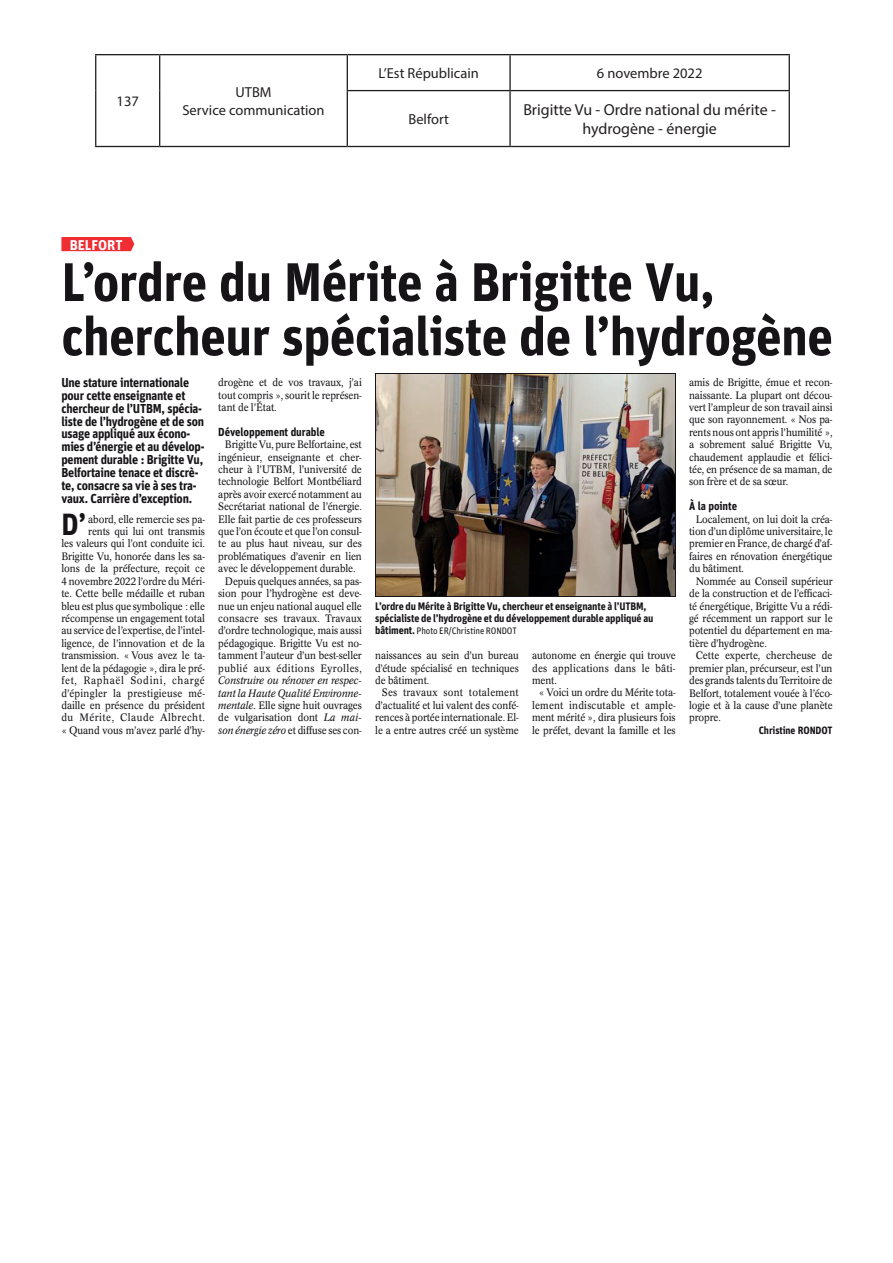
<style>
.page{position:relative;width:893px;height:1263px;background:#fff}
.page>*{position:absolute;margin:0;border:0;box-sizing:border-box;transform-origin:0 0}
.t1{font:700 54.3px/54.3px "Unit OTEI";letter-spacing:-.01em;color:#171418;scale:.95 1}
.t2{font:700 30.75px "Unit OTEI";color:#171418;scale:.93 1}
.t3{font:15.9px/19.2px "Myriad Pro";color:#231f20;text-align:center}
.t4{font:14.55px/17.4px "Myriad Pro";color:#231f20;text-align:center}
.t5{font:700 14.1px "Unit OTEI";color:#fff}
.t6{font:700 12.9px/12.9px "Unit OTEI";letter-spacing:-.02em;color:#171418;scale:.94 1}
.t7{font:700 11.7px "Unit OTEI";letter-spacing:-.01em;color:#171418;scale:.93 1}
.t8{font:700 10.8px/12.5px "Unit OTEI";letter-spacing:-.015em;color:#171418;scale:.94 1}
.t9{font:10.65px/12.5px "Concorde BQEI";letter-spacing:-.01em;color:#171418;text-align:justify;scale:.93 1}
.t10{font:italic 10.65px/12.5px "Concorde BQEI";letter-spacing:-.01em;color:#171418;text-align:justify;scale:.93 1}
.t11{font:10.65px "Concorde BQEI";letter-spacing:.01em;color:#171418;scale:.93 1}
.t12{font:10.65px "Concorde BQEI";letter-spacing:.035em;color:#171418;scale:.93 1}
.t13{font:700 10.65px "Unit OTEI";letter-spacing:-.01em;color:#171418;scale:.93 1}
.t14{font:9.45px "Unit OTEI";letter-spacing:-.015em;color:#171418;scale:.94 1}
.s1{font-style:normal}
.s2{font-weight:700;font-size:10.8px}
</style>
<div class="page">
<hr style="left:95px;top:54px;width:65px;height:1px;background:#231f20">
<hr style="left:95px;top:55px;width:1px;height:36px;background:#231f20">
<hr style="left:160px;top:54px;width:187px;height:1px;background:#231f20">
<hr style="left:159px;top:55px;width:1px;height:36px;background:#231f20">
<hr style="left:347px;top:54px;width:163px;height:1px;background:#231f20">
<hr style="left:347px;top:55px;width:1px;height:35px;background:#231f20">
<hr style="left:510px;top:54px;width:280px;height:1px;background:#231f20">
<hr style="left:509px;top:55px;width:2px;height:35px;background:#231f20">
<hr style="left:789px;top:55px;width:1px;height:35px;background:#231f20">
<hr style="left:95px;top:91px;width:1px;height:55px;background:#231f20">
<hr style="left:159px;top:91px;width:1px;height:55px;background:#231f20">
<hr style="left:347px;top:90px;width:163px;height:1px;background:#231f20">
<hr style="left:347px;top:91px;width:1px;height:55px;background:#231f20">
<hr style="left:510px;top:90px;width:280px;height:1px;background:#231f20">
<hr style="left:509px;top:91px;width:2px;height:55px;background:#231f20">
<hr style="left:789px;top:91px;width:1px;height:55px;background:#231f20">
<hr style="left:95px;top:146px;width:65px;height:1px;background:#231f20">
<hr style="left:160px;top:146px;width:187px;height:1px;background:#231f20">
<hr style="left:347px;top:146px;width:163px;height:1px;background:#231f20">
<hr style="left:510px;top:146px;width:280px;height:1px;background:#231f20">
<img style="left:376px;top:375px;width:299px;height:222px">
<hr style="left:375px;top:374px;width:1px;height:223px;background:#171418">
<hr style="left:675px;top:374px;width:1px;height:223px;background:#171418">
<hr style="left:375px;top:374px;width:301px;height:1px;background:#171418">
<hr style="left:375px;top:597px;width:301px;height:1px;background:#171418">
<svg style="left:61px;top:237px;width:73px;height:14px"></svg>
<h3 class="t4" style="left:117px;top:92px;width:24px">137</h3>
<h3 class="t4" style="left:182px;top:84px;width:144px">UTBM<br>Service communication</h3>
<h3 class="t4" style="left:378px;top:64px;width:102px">L’Est Républicain</h3>
<h3 class="t4" style="left:597px;top:64px;width:107px">6 novembre 2022</h3>
<h3 class="t4" style="left:408px;top:110px;width:42px">Belfort</h3>
<h3 class="t3" style="left:523px;top:100px;width:254px">Brigitte Vu - Ordre national du mérite - hydrogène - énergie</h3>
<h3 class="t5" style="left:70px;top:235px;width:38px">Belfort</h3>
<h1 class="t1" style="left:61px;top:253px;width:814px">L’ordre du Mérite à Brigitte Vu, chercheur spécialiste de l’hydrogène</h1>
<p class="t6" style="left:61px;top:375px;width:154px">Une stature internationale pour cette enseignante et chercheur de l’UTBM, spécia&shy;liste de l’hydrogène et de son usage appliqué aux écono&shy;mies d’énergie et au dévelop&shy;pement durable : Brigitte Vu,<br>Belfortaine tenace et discrè&shy;te, consacre sa vie à ses tra&shy;vaux. Carrière d’exception.</p>
<p class="t9" style="left:218px;top:376px;width:156px">drogène et de vos travaux, j’ai tout compris », sourit le représen&shy;tant de l’État.</p>
<p class="t7" style="left:218px;top:423px;width:116px">Développement durable</p>
<p class="t9" style="left:225px;top:438px;width:149px">Brigitte Vu, pure Belfortaine, est</p>
<p class="t9" style="left:218px;top:450px;width:156px">ingénieur, enseignante et cher-</p>
<p class="t9" style="left:218px;top:463px;width:156px">cheur à l’UTBM, l’université de</p>
<p class="t9" style="left:218px;top:475px;width:156px">technologie Belfort Montbéliard</p>
<p class="t9" style="left:218px;top:487px;width:156px">après avoir exercé notamment au</p>
<p class="t9" style="left:218px;top:500px;width:156px">Secrétariat national de l’énergie.</p>
<p class="t9" style="left:218px;top:512px;width:156px">Elle fait partie de ces professeurs</p>
<p class="t9" style="left:218px;top:525px;width:156px">que l’on écoute et que l’on consul-</p>
<p class="t9" style="left:218px;top:537px;width:156px">te au plus haut niveau, sur des</p>
<p class="t9" style="left:218px;top:549px;width:156px">problématiques d’avenir en lien</p>
<p class="t9" style="left:218px;top:562px;width:149px">avec le développement durable.</p>
<p class="t9" style="left:225px;top:574px;width:149px">Depuis quelques années, sa pas-</p>
<p class="t9" style="left:218px;top:587px;width:156px">sion pour l’hydrogène est deve-</p>
<p class="t9" style="left:218px;top:599px;width:156px">nue un enjeu national auquel elle</p>
<p class="t11" style="left:218px;top:611px;width:156px">consacre ses travaux. Travaux</p>
<p class="t9" style="left:218px;top:624px;width:156px">d’ordre technologique, mais aussi</p>
<p class="t9" style="left:218px;top:636px;width:156px">pédagogique. Brigitte Vu est no-</p>
<p class="t9" style="left:218px;top:649px;width:156px">tamment l’auteur d’un best-seller</p>
<p class="t12" style="left:218px;top:660px;width:156px">publié aux éditions Eyrolles,</p>
<p class="t10" style="left:218px;top:674px;width:156px">Construire ou rénover en respec&shy;tant la Haute Qualité Environne&shy;mentale<span class="s1">. Elle signe huit ouvrages de vulgarisation dont</span> La mai&shy;son énergie zéro <span class="s1">et diffuse ses con-</span></p>
<p class="t9" style="left:689px;top:376px;width:156px">amis de Brigitte, émue et recon&shy;naissante. La plupart ont décou&shy;vert l’ampleur de son travail ainsi que son rayonnement. « Nos pa&shy;rents nous ont appris l’humilité », a sobrement salué Brigitte Vu, chaudement applaudie et félici&shy;tée, en présence de sa maman, de son frère et de sa sœur.</p>
<p class="t7" style="left:689px;top:498px;width:53px">À la pointe</p>
<p class="t9" style="left:689px;top:512px;width:156px;text-indent:7px">Localement, on lui doit la créa&shy;tion d’un diplôme universitaire, le premier en France, de chargé d’af&shy;faires en rénovation énergétique du bâtiment.</p>
<p class="t9" style="left:689px;top:574px;width:156px;text-indent:7px">Nommée au Conseil supérieur de la construction et de l’efficaci&shy;té énergétique, Brigitte Vu a rédi&shy;gé récemment un rapport sur le potentiel du département en ma&shy;tière d’hydrogène.</p>
<p class="t9" style="left:689px;top:649px;width:156px;text-indent:7px">Cette experte, chercheuse de premier plan, précurseur, est l’un des grands talents du Territoire de Belfort, totalement vouée à l’éco&shy;logie et à la cause d’une planète propre.</p>
<p class="t13" style="left:759px;top:723px;width:81px">Christine RONDOT</p>
<h2 class="t2" style="left:61px;top:503px;width:28px">D’</h2>
<p class="t9" style="left:61px;top:512px;width:156px;text-align:right">abord, elle remercie ses pa-<br>rents qui lui ont transmis<br>les valeurs qui l’ont conduite ici.<br>Brigitte Vu, honorée dans les sa&shy;lons de la préfecture, reçoit ce<br>4 novembre 2022 l’ordre du Méri&shy;te. Cette belle médaille et ruban bleu est plus que symbolique : elle récompense un engagement total au service de l’expertise, de l’intel&shy;ligence, de l’innovation et de la transmission. « Vous avez le ta&shy;lent de la pédagogie », dira le pré&shy;fet, Raphaël Sodini, chargé d’épingler la prestigieuse mé&shy;daille en présence du président du Mérite, Claude Albrecht. « Quand vous m’avez parlé d’hy-</p>
<p class="t8" style="left:375px;top:599px;width:297px">L’ordre du Mérite à Brigitte Vu, chercheur et enseignante à l’UTBM, spécialiste de l’hydrogène et du développement durable appliqué au</p>
<p class="t14" style="left:375px;top:624px;width:152px"><span class="s2">bâtiment.</span> Photo ER/Christine RONDOT</p>
<p class="t9" style="left:375px;top:649px;width:156px">naissances au sein d’un bureau d’étude spécialisé en techniques de bâtiment.</p>
<p class="t9" style="left:375px;top:686px;width:156px;text-indent:7px">Ses travaux sont totalement d’actualité et lui valent des confé&shy;rences à portée internationale. El&shy;le a entre autres créé un système</p>
<p class="t9" style="left:532px;top:649px;width:156px">autonome en énergie qui trouve des applications dans le bâti&shy;ment.</p>
<p class="t9" style="left:532px;top:686px;width:156px;text-indent:7px">« Voici un ordre du Mérite tota&shy;lement indiscutable et ample&shy;ment mérité », dira plusieurs fois le préfet, devant la famille et les</p>
</div>
